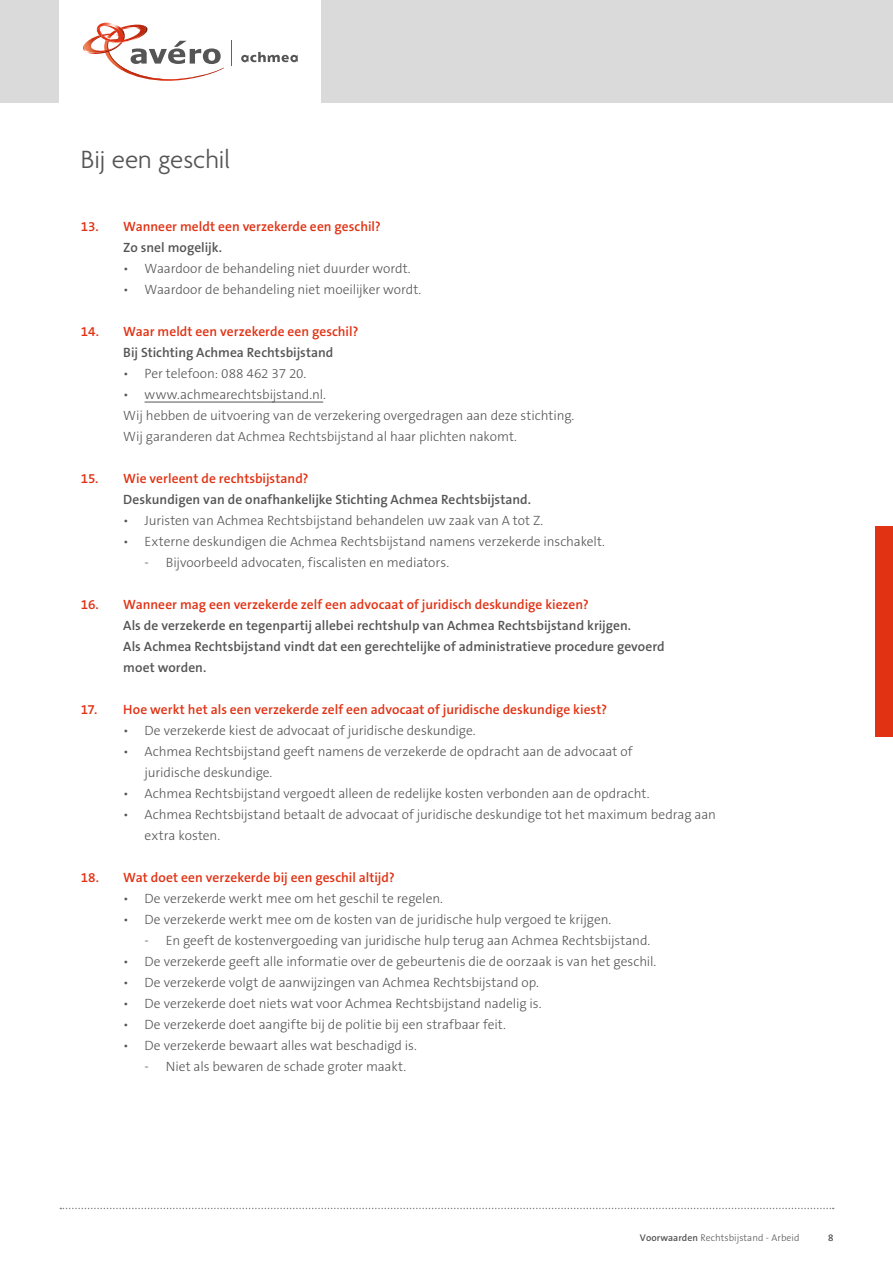
<style>
.page{position:relative;width:893px;height:1263px;background:#fff}
.page>*{position:absolute;margin:0;border:0;box-sizing:border-box;transform-origin:0 0}
.t1{font:300 27px "Agenda";color:#555}
.t2{font:300 13.5px/21px "The Sans B3";letter-spacing:-.005em;color:#555}
.t3{font:600 13.5px "The Sans B6";letter-spacing:.005em;color:#e13214}
.t4{font:600 13.5px/21px "The Sans B6";color:#555}
.t5{font:300 9.75px "The Sans B3";letter-spacing:.005em;color:#555}
.s1{font-family:"The Sans B6";font-weight:600}
</style>
<div class="page">
<div style="left:0;top:0;width:893px;height:103px;background:#dadada"></div>
<div style="left:60px;top:0;width:261px;height:103px;background:#fff"></div>
<svg style="left:241px;top:52px;width:57px;height:10px"></svg>
<svg style="left:83px;top:22px;width:141px;height:59px"></svg>
<svg style="left:231px;top:41px;width:1px;height:25px"></svg>
<svg style="left:60px;top:1208px;width:774px;height:1px"></svg>
<hr style="left:145px;top:402px;width:178px;height:1px;background:#555">
<div style="left:876px;top:526px;width:17px;height:211px;background:#e13214"></div>
<h1 class="t1" style="left:81px;top:145px;width:151px">Bij een geschil</h1>
<p class="t3" style="left:81px;top:219px;width:302px">13. Wanneer meldt een verzekerde een geschil?</p>
<p class="t4" style="left:123px;top:238px;width:100px">Zo snel mogelijk.</p>
<p class="t2" style="left:123px;top:259px;width:289px">• Waardoor de behandeling niet duurder wordt.</p>
<p class="t2" style="left:123px;top:280px;width:299px">• Waardoor de behandeling niet moeilijker wordt.</p>
<p class="t3" style="left:81px;top:324px;width:279px">14. Waar meldt een verzekerde een geschil?</p>
<p class="t4" style="left:123px;top:343px;width:212px">Bij Stichting Achmea Rechtsbijstand</p>
<p class="t2" style="left:123px;top:364px;width:185px">• Per telefoon: 088 462 37 20.</p>
<p class="t2" style="left:123px;top:385px;width:453px">• www.achmearechtsbijstand.nl.<br>Wij hebben de uitvoering van de verzekering overgedragen aan deze stichting.<br>Wij garanderen dat Achmea Rechtsbijstand al haar plichten nakomt.</p>
<p class="t3" style="left:81px;top:471px;width:229px">15. Wie verleent de rechtsbijstand?</p>
<p class="t4" style="left:123px;top:490px;width:409px">Deskundigen van de onafhankelijke Stichting Achmea Rechtsbijstand.</p>
<p class="t2" style="left:123px;top:511px;width:422px">• Juristen van Achmea Rechtsbijstand behandelen uw zaak van A tot Z.</p>
<p class="t2" style="left:123px;top:532px;width:483px">• Externe deskundigen die Achmea Rechtsbijstand namens verzekerde inschakelt.</p>
<p class="t2" style="left:145px;top:553px;width:306px">- Bijvoorbeeld advocaten, fiscalisten en mediators.</p>
<p class="t3" style="left:81px;top:597px;width:510px">16. Wanneer mag een verzekerde zelf een advocaat of juridisch deskundige kiezen?</p>
<p class="t4" style="left:123px;top:616px;width:543px">Als de verzekerde en tegenpartij allebei rechtshulp van Achmea Rechtsbijstand krijgen.<br>Als Achmea Rechtsbijstand vindt dat een gerechtelijke of administratieve procedure gevoerd moet worden.</p>
<p class="t3" style="left:81px;top:702px;width:528px">17. Hoe werkt het als een verzekerde zelf een advocaat of juridische deskundige kiest?</p>
<p class="t2" style="left:123px;top:721px;width:354px">• De verzekerde kiest de advocaat of juridische deskundige.</p>
<p class="t2" style="left:145px;top:742px;width:489px;text-indent:-21px">• Achmea Rechtsbijstand geeft namens de verzekerde de opdracht aan de advocaat of juridische deskundige.</p>
<p class="t2" style="left:123px;top:784px;width:528px">• Achmea Rechtsbijstand vergoedt alleen de redelijke kosten verbonden aan de opdracht.</p>
<p class="t2" style="left:145px;top:805px;width:573px;text-indent:-21px">• Achmea Rechtsbijstand betaalt de advocaat of juridische deskundige tot het maximum bedrag aan extra kosten.</p>
<p class="t3" style="left:81px;top:871px;width:315px">18. Wat doet een verzekerde bij een geschil altijd?</p>
<p class="t2" style="left:123px;top:889px;width:321px">• De verzekerde werkt mee om het geschil te regelen.</p>
<p class="t2" style="left:123px;top:910px;width:489px">• De verzekerde werkt mee om de kosten van de juridische hulp vergoed te krijgen.</p>
<p class="t2" style="left:145px;top:931px;width:507px">- En geeft de kostenvergoeding van juridische hulp terug aan Achmea Rechtsbijstand.</p>
<p class="t2" style="left:123px;top:952px;width:535px">• De verzekerde geeft alle informatie over de gebeurtenis die de oorzaak is van het geschil.</p>
<p class="t2" style="left:123px;top:973px;width:417px">• De verzekerde volgt de aanwijzingen van Achmea Rechtsbijstand op.</p>
<p class="t2" style="left:123px;top:994px;width:420px">• De verzekerde doet niets wat voor Achmea Rechtsbijstand nadelig is.</p>
<p class="t2" style="left:123px;top:1015px;width:384px">• De verzekerde doet aangifte bij de politie bij een strafbaar feit.</p>
<p class="t2" style="left:123px;top:1036px;width:295px">• De verzekerde bewaart alles wat beschadigd is.</p>
<p class="t2" style="left:145px;top:1057px;width:263px">- Niet als bewaren de schade groter maakt.</p>
<p class="t5" style="left:640px;top:1233px;width:161px"><span class="s1">Voorwaarden</span> Rechtsbijstand - Arbeid</p>
<p class="t5" style="left:828px;top:1233px;width:7px">8</p>
</div>
